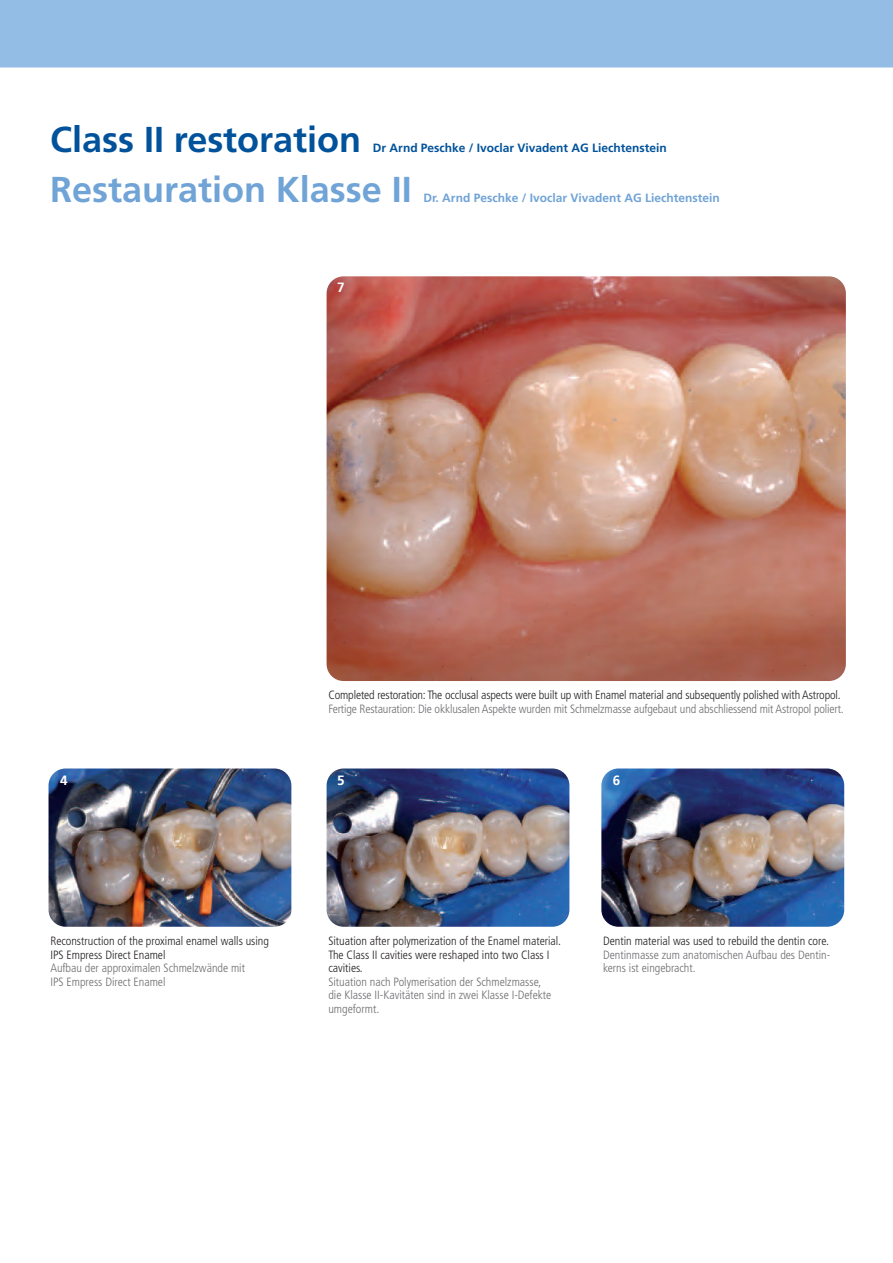
<style>
.page{position:relative;width:893px;height:1263px;background:#93bde5}
.page>*{position:absolute;margin:0;border:0;box-sizing:border-box;transform-origin:0 0}
.t1{font:700 36px "Frutiger";color:#70a3d6}
.t2{font:700 36px "Frutiger";color:#01529b}
.t3{font:700 13.5px "Frutiger";color:#fff}
.t4{font:300 condensed 12px/13.5px "Frutiger";color:#6c6d70}
.t5{font:300 condensed 12px/13.5px "Frutiger";color:#231f20}
.t6{font:700 12px "Frutiger";color:#70a3d6}
.t7{font:700 12px "Frutiger";color:#01529b}
</style>
<div class="page">
<div style="left:0;top:68px;width:893px;height:1195px;background:#fff"></div>
<img style="left:327px;top:276px;width:519px;height:405px;border-radius:17px">
<img style="left:49px;top:768px;width:242px;height:159px;border-radius:17px">
<img style="left:327px;top:768px;width:242px;height:159px;border-radius:17px">
<img style="left:601px;top:768px;width:243px;height:159px;border-radius:17px">
<h1 class="t2" style="left:50px;top:125px;width:312px">Class II restoration</h1>
<p class="t7" style="left:373px;top:143px;width:296px">Dr Arnd Peschke / Ivoclar Vivadent AG Liechtenstein</p>
<h1 class="t1" style="left:50px;top:175px;width:363px">Restauration Klasse II</h1>
<p class="t6" style="left:423px;top:193px;width:298px">Dr. Arnd Peschke / Ivoclar Vivadent AG Liechtenstein</p>
<p class="t3" style="left:337px;top:282px;width:9px">7</p>
<p class="t5" style="left:328px;top:689px;width:514px">Completed restoration: The occlusal aspects were built up with Enamel material and subsequently polished with Astropol.</p>
<p class="t4" style="left:328px;top:703px;width:517px">Fertige Restauration: Die okklusalen Aspekte wurden mit Schmelzmasse aufgebaut und abschliessend mit Astropol poliert.</p>
<p class="t3" style="left:60px;top:775px;width:9px">4</p>
<p class="t3" style="left:337px;top:775px;width:9px">5</p>
<p class="t3" style="left:613px;top:775px;width:9px">6</p>
<p class="t5" style="left:50px;top:935px;width:220px">Reconstruction of the proximal enamel walls using<br>IPS Empress Direct Enamel</p>
<p class="t4" style="left:50px;top:962px;width:196px">Aufbau der approximalen Schmelzwände mit<br>IPS Empress Direct Enamel</p>
<p class="t5" style="left:328px;top:935px;width:234px">Situation after polymerization of the Enamel material.<br>The Class II cavities were reshaped into two Class I cavities.</p>
<p class="t4" style="left:328px;top:976px;width:224px">Situation nach Polymerisation der Schmelzmasse, die Klasse II-Kavitäten sind in zwei Klasse I-Defekte umgeformt.</p>
<p class="t5" style="left:603px;top:935px;width:227px">Dentin material was used to rebuild the dentin core.</p>
<p class="t4" style="left:603px;top:949px;width:229px">Dentinmasse zum anatomischen Aufbau des Dentin&shy;kerns ist eingebracht.</p>
</div>
